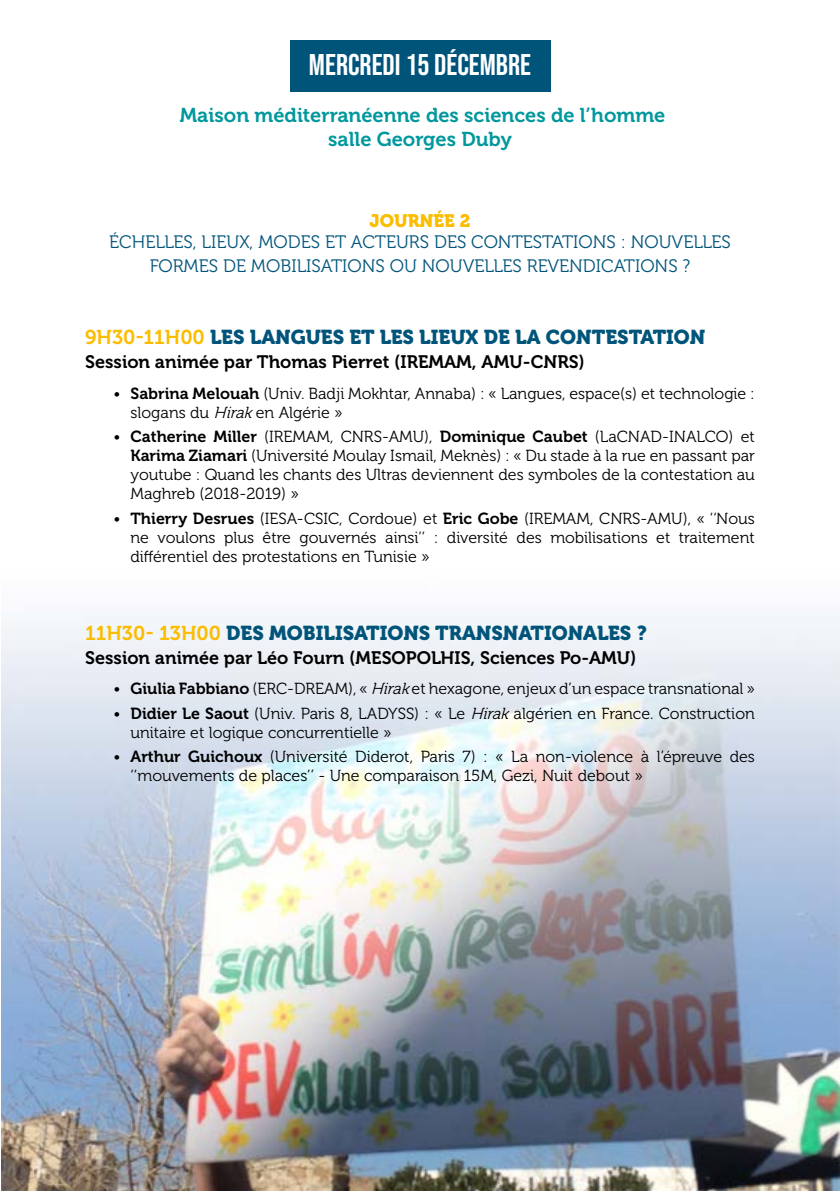
<style>
.page{position:relative;width:840px;height:1191px;background:#fff}
.page>*{position:absolute;margin:0;border:0;box-sizing:border-box;transform-origin:0 0}
.t1{font:30px "Bebas Neue";color:#fff}
.t2{font:20px "Museo 900";color:#00547a}
.t3{font:20px/24px "Museo 700";color:#00989d;text-align:center}
.t4{font:18px/24px "Museo 300";color:#00547a;text-align:center}
.t5{font:18px "Museo 700";color:#000}
.t6{font:18px "Museo 900";color:#fbbd00}
.t7{font:16px/19px "Museo 300";color:#000}
.s1{font-family:"Museo 700";color:#fbbd00}
.s2{font-family:"Museo 700"}
.s3{font-style:italic}
</style>
<div class="page">
<div style="left:291px;top:40px;width:259px;height:51px;background:#00547a"></div>
<img style="left:1px;top:613px;width:838px;height:578px">
<h1 class="t1" style="left:309px;top:48px;width:223px">MERCREDI 15 DÉCEMBRE</h1>
<p class="t3" style="left:180px;top:103px;width:487px">Maison méditerranéenne des sciences de l’homme salle Georges Duby</p>
<p class="t6" style="left:369px;top:210px;width:102px">JOURNÉE 2</p>
<p class="t4" style="left:109px;top:230px;width:622px">ÉCHELLES, LIEUX, MODES ET ACTEURS DES CONTESTATIONS : NOUVELLES<br>FORMES DE MOBILISATIONS OU NOUVELLES REVENDICATIONS ?</p>
<p class="t2" style="left:85px;top:326px;width:621px"><span class="s1">9H30-11H00</span> LES LANGUES ET LES LIEUX DE LA CONTESTATION</p>
<p class="t5" style="left:85px;top:352px;width:501px">Session animée par Thomas Pierret (IREMAM, AMU-CNRS)</p>
<p class="t7" style="left:130px;top:384px;width:625px;text-indent:-17px">• <span class="s2">Sabrina Melouah</span> (Univ. Badji Mokhtar, Annaba) : « Langues, espace(s) et technologie : slogans du <span class="s3">Hirak</span>en Algérie »</p>
<p class="t7" style="left:130px;top:427px;width:625px;text-align:justify;text-indent:-17px">• <span class="s2">Catherine Miller</span> (IREMAM, CNRS-AMU), <span class="s2">Dominique Caubet</span> (LaCNAD-INALCO) et <span class="s2">Karima Ziamari</span> (Université Moulay Ismail, Meknès) : « Du stade à la rue en passant par youtube : Quand les chants des Ultras deviennent des symboles de la contestation au Maghreb (2018-2019) »</p>
<p class="t7" style="left:130px;top:509px;width:625px;text-align:justify;text-indent:-17px">• <span class="s2">Thierry Desrues</span> (IESA-CSIC, Cordoue) et <span class="s2">Eric Gobe</span> (IREMAM, CNRS-AMU), « ‘‘Nous ne voulons plus être gouvernés ainsi’’ : diversité des mobilisations et traitement différentiel des protestations en Tunisie »</p>
<p class="t2" style="left:85px;top:621px;width:563px"><span class="s1">11H30- 13H00</span> DES MOBILISATIONS TRANSNATIONALES ?</p>
<p class="t5" style="left:85px;top:647px;width:552px">Session animée par Léo Fourn (MESOPOLHIS, Sciences Po-AMU)</p>
<p class="t7" style="left:113px;top:679px;width:642px">• <span class="s2">Giulia Fabbiano</span> (ERC-DREAM), « <span class="s3">Hirak</span>et hexagone, enjeux d’un espace transnational »</p>
<p class="t7" style="left:130px;top:704px;width:625px;text-indent:-17px">• <span class="s2">Didier Le Saout</span> (Univ. Paris 8, LADYSS) : « Le <span class="s3">Hirak</span>algérien en France. Construction unitaire et logique concurrentielle »</p>
<p class="t7" style="left:130px;top:748px;width:625px;text-indent:-17px">• <span class="s2">Arthur Guichoux</span> (Université Diderot, Paris 7) : « La non-violence à l’épreuve des ‘‘mouvements de places’’ - Une comparaison 15M, Gezi, Nuit debout »</p>
</div>
